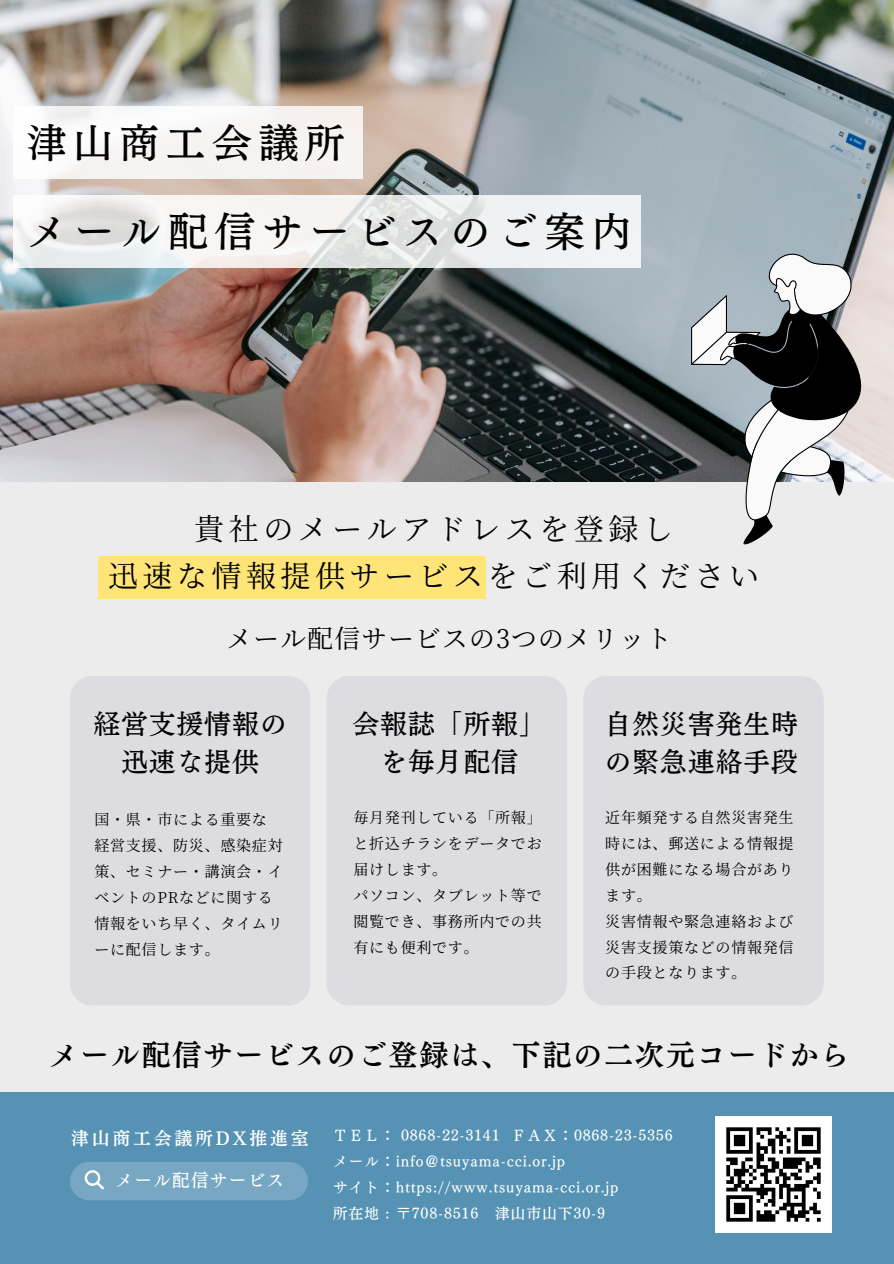
<style>
.page{position:relative;width:894px;height:1264px;background:#fff}
.page>*{position:absolute;margin:0;border:0;box-sizing:border-box;transform-origin:0 0}
.t1{font:40.95px "Canva Telop Min Pro N D";letter-spacing:.15em;color:#000}
.t2{font:40.35px "Canva Telop Min Pro N D";letter-spacing:.15em;color:#000}
.t3{font:30px/47.2px "Source Han Serif JP";letter-spacing:.15em;color:#000;text-align:center}
.t4{font:29.4px "Telop Min Pro N B";letter-spacing:.05em;color:#000}
.t5{font:27px/37.2px "Canva Telop Min Pro N D";letter-spacing:.025em;color:#000;text-align:center}
.t6{font:25.65px "Source Han Serif JP";letter-spacing:.05em;color:#000}
.t7{font:18px "Telop Min Pro N B";letter-spacing:.15em;color:#fff}
.t8{font:18px "Canva Telop Min Pro N D";letter-spacing:.05em;color:#fff}
.t9{font:15px/25.8px "Source Han Serif JP";letter-spacing:.05em;color:#000;text-align:justify}
.t10{font:15px "Canva Telop Min Pro N D";letter-spacing:.05em;color:#fff}
</style>
<div class="page">
<div style="left:0;top:0;width:893px;height:1263px;background:#ececed"></div>
<div style="left:0;top:1092px;width:893px;height:171px;background:#5592b4"></div>
<div style="left:583px;top:676px;width:240px;height:329px;background:#dddde1"></div>
<div style="left:70px;top:676px;width:240px;height:329px;background:#dddde1"></div>
<div style="left:327px;top:676px;width:240px;height:329px;background:#dddde1"></div>
<img style="left:0;top:0;width:893px;height:482px">
<div style="left:98px;top:556px;width:387px;height:43px;background:#ffe477"></div>
<svg style="left:690px;top:254px;width:170px;height:290px"></svg>
<img style="left:715px;top:1116px;width:116px;height:116px">
<div style="left:13px;top:107px;width:349px;height:72px;background:#f7f3f1"></div>
<svg style="left:13px;top:196px;width:627px;height:72px"></svg>
<div style="left:70px;top:1162px;width:238px;height:38px;background:#77a7c3"></div>
<h2 class="t2" style="left:26px;top:122px;width:320px">津山商工会議所</h2>
<p class="t1" style="left:26px;top:211px;width:607px">メール配信サービスのご案内</p>
<p class="t3" style="left:108px;top:503px;width:652px">貴社のメールアドレスを登録し<br>迅速な情報提供サービスをご利用ください</p>
<p class="t6" style="left:226px;top:619px;width:446px">メール配信サービスの3つのメリット</p>
<p class="t5" style="left:93px;top:705px;width:195px">経営支援情報の迅速な提供</p>
<h4 class="t9" style="left:94px;top:805px;width:174px">国・県・市による重要な</h4>
<h2 class="t9" style="left:94px;top:831px;width:190px;text-align:left">経営支援、防災、感染症対策、セミナー・講演会・イベントのPRなどに関する情報をいち早く、タイムリーに配信します。</h2>
<p class="t5" style="left:352px;top:705px;width:195px">会報誌「所報」を毎月配信</p>
<p class="t5" style="left:604px;top:705px;width:195px;text-align:left">自然災害発生時の緊急連絡手段</p>
<p class="t9" style="left:353px;top:803px;width:190px">毎月発刊している「所報」と折込チラシをデータでお届けします。</p>
<p class="t9" style="left:353px;top:881px;width:190px">パソコン、タブレット等で閲覧でき、事務所内での共有にも便利です。</p>
<h2 class="t9" style="left:605px;top:803px;width:190px">近年頻発する自然災害発生時には、郵送による情報提供が困難になる場合があります。</h2>
<p class="t9" style="left:605px;top:907px;width:190px">災害情報や緊急連絡および災害支援策などの情報発信の手段となります。</p>
<p class="t4" style="left:49px;top:1040px;width:801px">メール配信サービスのご登録は、下記の二次元コードから</p>
<p class="t7" style="left:71px;top:1128px;width:239px">津山商工会議所DX推進室</p>
<h2 class="t10" style="left:333px;top:1128px;width:341px">ＴＥＬ： 0868-22-3141 ＦＡＸ：0868-23-5356</h2>
<h5 class="t10" style="left:333px;top:1153px;width:234px">メール：info＠tsuyama-cci.or.jp</h5>
<p class="t10" style="left:333px;top:1179px;width:287px">サイト：https://www.tsuyama-cci.or.jp</p>
<h6 class="t10" style="left:333px;top:1205px;width:274px">所在地 : 〒708-8516 津山市山下30-9</h6>
<h3 class="t8" style="left:115px;top:1171px;width:171px">メール配信サービス</h3>
</div>
